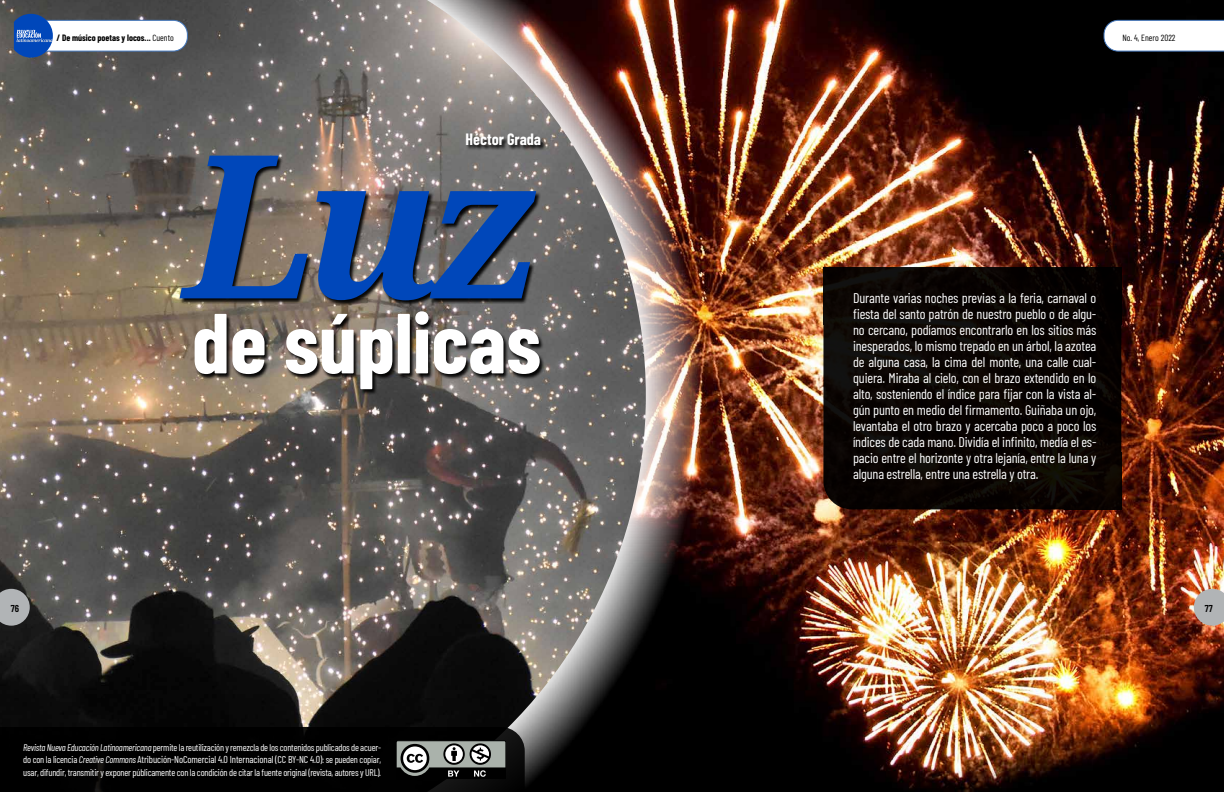
<style>
.page{position:relative;width:1224px;height:792px;background:#fff}
.page>*{position:absolute;margin:0;border:0;box-sizing:border-box;transform-origin:0 0}
.t1{font:italic 700 200px "Noto Serif";color:#0047ba}
.t2{font:700 85px "Barlow Condensed";color:#fff}
.t3{font:700 16px "Barlow Condensed";color:#fff}
.t4{font:14px/16px "Barlow Condensed";letter-spacing:-.01em;color:#fff;text-align:justify}
.t5{font:10px "Barlow Condensed";letter-spacing:-.01em;color:#fff}
.t6{font:600 10px "Barlow Condensed";color:#000}
.t7{font:9.7px "Barlow Condensed";letter-spacing:-.02em;color:#fff}
.t8{font:700 9px "Barlow Condensed";color:#000}
.t9{font:9px "Barlow Condensed";color:#000}
.s1{font-weight:400}
.s2{font-style:italic}
.s3{font-size:9.7px}
.s4{font-style:italic;font-size:9.7px}
</style>
<div class="page">
<img style="left:703px;top:0;width:521px;height:792px">
<svg style="left:1194px;top:589px;width:30px;height:37px"></svg>
<svg style="left:1104px;top:20px;width:120px;height:31px"></svg>
<img style="left:646px;top:0;width:57px;height:792px">
<img style="left:0;top:0;width:646px;height:792px">
<svg style="left:0;top:589px;width:30px;height:37px"></svg>
<div style="left:20px;top:20px;width:167px;height:31px;background:#fff;border-radius:14px"></div>
<div style="left:20px;top:20px;width:168px;height:31px;border:1px solid #47b;border-radius:14px"></div>
<svg style="left:14px;top:14px;width:39px;height:44px;background:#2a5eb3"></svg>
<div style="left:179px;top:134px;width:368px;height:261px;background:#000;opacity:.95"></div>
<div style="left:1064px;top:267px;width:57px;height:57px;background:#000"></div>
<div style="left:1064px;top:452px;width:57px;height:57px;background:#0a0300"></div>
<div style="left:823px;top:267px;width:298px;height:242px;background:linear-gradient(to right,#0c0805,#080300);border-radius:28px"></div>
<div style="left:823px;top:267px;width:58px;height:57px;background:linear-gradient(to right,#0c0704,#0e0a07)"></div>
<svg style="left:0;top:727px;width:525px;height:65px;background:#101010"></svg>
<p class="t8" style="left:57px;top:31px;width:119px">/ De músico poetas y locos... <span class="s1">Cuento</span></p>
<p class="t9" style="left:1123px;top:31px;width:55px">No. 4, Enero 2022</p>
<p class="t8" style="left:62px;top:31px;width:30px">Contenid</p>
<p class="t3" style="left:466px;top:128px;width:77px">Héctor Grada</p>
<h1 class="t1" style="left:184px;top:87px;width:358px">Luz</h1>
<h2 class="t2" style="left:192px;top:282px;width:351px">de súplicas</h2>
<p class="t4" style="left:853px;top:289px;width:245px">Durante varias noches previas a la feria, carnaval o fiesta del santo patrón de nuestro pueblo o de algu&shy;no cercano, podíamos encontrarlo en los sitios más inesperados, lo mismo trepado en un árbol, la azotea de alguna casa, la cima del monte, una calle cual&shy;quiera. Miraba al cielo, con el brazo extendido en lo alto, sosteniendo el índice para fijar con la vista al&shy;gún punto en medio del firmamento. Guiñaba un ojo, levantaba el otro brazo y acercaba poco a poco los índices de cada mano. Dividía el infinito, medía el es&shy;pacio entre el horizonte y otra lejanía, entre la luna y alguna estrella, entre una estrella y otra.</p>
<p class="t6" style="left:11px;top:602px;width:10px">76</p>
<p class="t6" style="left:1205px;top:602px;width:9px">77</p>
<p class="t7" style="left:23px;top:740px;width:359px"><span class="s2">Revista Nueva Educación Latinoamericana</span> permite la reutilización y remezcla de los contenidos publicados de acuer-</p>
<p class="t5" style="left:23px;top:753px;width:359px"><span class="s3">do con la licencia</span> <span class="s4">Creative Commons</span> Atribución-NoComercial 4.0 Internacional (CC BY-NC 4.0)<span class="s3">: se pueden copiar,</span></p>
<p class="t7" style="left:23px;top:766px;width:359px">usar, difundir, transmitir y exponer públicamente con la condición de citar la fuente original (revista, autores y URL).</p>
</div>
